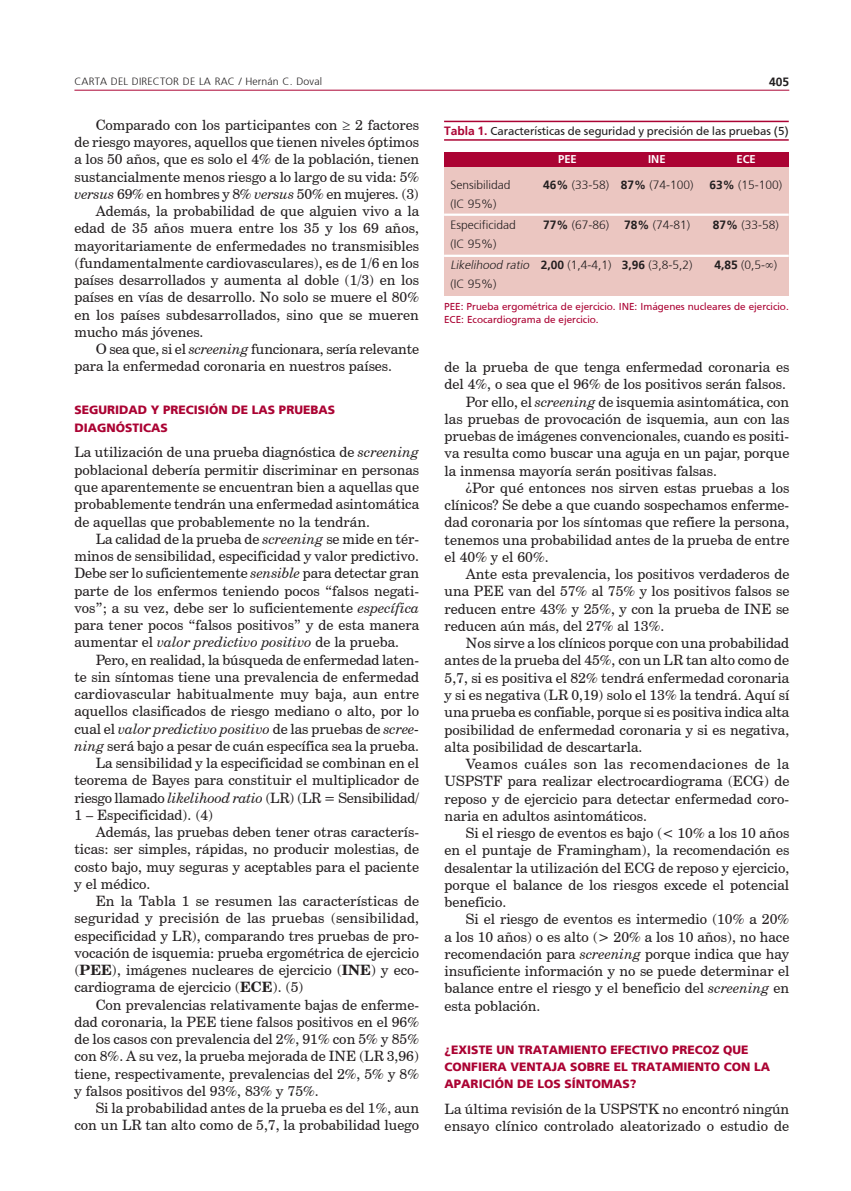
<style>
.page{position:relative;width:851px;height:1191px;background:#fff}
.page>*{position:absolute;margin:0;border:0;box-sizing:border-box;transform-origin:0 0}
.texto{font:14.25px/17.2px "Century Schoolbook BT";color:#231f20;text-align:justify}
.texto1{font:14.25px/17.2px "Century Schoolbook BT";color:#231f20;text-align:justify}
.tabla{font:300 12px "Frutiger";color:#231f20}
.subtit{font:900 12px/17.2px "Frutiger";color:#ab0333}
.tabla_tit_c_raya{font:12px "Frutiger";color:#231f20}
.t1{font:700 12px "Frutiger";color:#231f20}
.tabla_cab_blanco{font:700 11.25px "Frutiger";color:#fff}
.tabla_pie{font:10.5px/13.5px "Frutiger";color:#ab0333}
.cabezal{font:300 10.5px "Frutiger";letter-spacing:.015em;color:#231f20}
.s1{font-style:italic}
.s2{font-weight:700}
.s3{font-weight:700;color:#ab0333}
</style>
<div class="page">
<hr style="left:74px;top:90px;width:715px;height:1px;background:#ab0333">
<div style="left:444px;top:167px;width:344px;height:128px;background:#ebc6c1"></div>
<div style="left:444px;top:153px;width:344px;height:14px;background:#ab0333"></div>
<hr style="left:444px;top:121px;width:344px;height:1px;background:#ab0333">
<hr style="left:444px;top:139px;width:344px;height:2px;background:#ab0333">
<hr style="left:444px;top:213px;width:344px;height:3px;background:#fff">
<hr style="left:444px;top:255px;width:344px;height:2px;background:#fff">
<p class="cabezal" style="left:74px;top:76px;width:249px">CARTA DEL DIRECTOR DE LA RAC / Hernán C. Doval</p>
<p class="t1" style="left:769px;top:75px;width:22px">405</p>
<p class="texto" style="left:74px;top:116px;width:346px;text-indent:21px">Comparado con los participantes con ≥ 2 factores de riesgo mayores, aquellos que tienen niveles óptimos a los 50 años, que es solo el 4% de la población, tienen sustancialmente menos riesgo a lo largo de su vida: 5% <span class="s1">versus</span> 69% en hombres y 8% <span class="s1">versus</span> 50% en mujeres. (3)</p>
<p class="texto" style="left:74px;top:202px;width:346px;text-indent:21px">Además, la probabilidad de que alguien vivo a la edad de 35 años muera entre los 35 y los 69 años, mayoritariamente de enfermedades no transmisibles (fundamentalmente cardiovasculares), es de 1/6 en los países desarrollados y aumenta al doble (1/3) en los países en vías de desarrollo. No solo se muere el 80% en los países subdesarrollados, sino que se mueren mucho más jóvenes.</p>
<p class="texto" style="left:74px;top:340px;width:346px;text-indent:21px">O sea que, si el <span class="s1">screening</span> funcionara, sería relevante para la enfermedad coronaria en nuestros países.</p>
<p class="subtit" style="left:74px;top:401px;width:262px">SEGURIDAD Y PRECISIÓN DE LAS PRUEBAS<br>DIAGNÓSTICAS</p>
<p class="texto1" style="left:74px;top:443px;width:346px">La utilización de una prueba diagnóstica de <span class="s1">screening </span>poblacional debería permitir discriminar en personas que aparentemente se encuentran bien a aquellas que probablemente tendrán una enfermedad asintomática de aquellas que probablemente no la tendrán.</p>
<p class="texto" style="left:74px;top:530px;width:346px;text-indent:21px">La calidad de la prueba de <span class="s1">screening</span> se mide en tér&shy;minos de sensibilidad, especificidad y valor predictivo.<br>Debe ser lo suficientemente <span class="s1">sensible</span> para detectar gran parte de los enfermos teniendo pocos “falsos negati&shy;vos”; a su vez, debe ser lo suficientemente <span class="s1">específica </span>para tener pocos “falsos positivos” y de esta manera aumentar el <span class="s1">valor predictivo positivo</span> de la prueba.</p>
<p class="texto" style="left:74px;top:650px;width:346px;text-indent:21px">Pero, en realidad, la búsqueda de enfermedad laten&shy;te sin síntomas tiene una prevalencia de enfermedad cardiovascular habitualmente muy baja, aun entre aquellos clasificados de riesgo mediano o alto, por lo cual el <span class="s1">valor predictivo positivo</span> de las pruebas de <span class="s1">scree&shy;ning</span> será bajo a pesar de cuán específica sea la prueba.</p>
<p class="texto" style="left:74px;top:754px;width:346px;text-indent:21px">La sensibilidad y la especificidad se combinan en el teorema de Bayes para constituir el multiplicador de riesgo llamado <span class="s1">likelihood ratio</span> (LR) (LR = Sensibilidad/ 1 – Especificidad). (4)</p>
<p class="texto" style="left:74px;top:823px;width:346px;text-indent:21px">Además, las pruebas deben tener otras caracterís&shy;ticas: ser simples, rápidas, no producir molestias, de costo bajo, muy seguras y aceptables para el paciente y el médico.</p>
<p class="texto" style="left:74px;top:892px;width:346px;text-indent:21px">En la Tabla 1 se resumen las características de seguridad y precisión de las pruebas (sensibilidad, especificidad y LR), comparando tres pruebas de pro&shy;vocación de isquemia: prueba ergométrica de ejercicio (<span class="s2">PEE</span>), imágenes nucleares de ejercicio (<span class="s2">INE</span>) y eco&shy;cardiograma de ejercicio (<span class="s2">ECE</span>). (5)</p>
<p class="texto" style="left:74px;top:995px;width:346px;text-indent:21px">Con prevalencias relativamente bajas de enferme&shy;dad coronaria, la PEE tiene falsos positivos en el 96% de los casos con prevalencia del 2%, 91% con 5% y 85% con 8%. A su vez, la prueba mejorada de INE (LR 3,96) tiene, respectivamente, prevalencias del 2%, 5% y 8% y falsos positivos del 93%, 83% y 75%.</p>
<p class="texto" style="left:74px;top:1099px;width:346px;text-align:right">Si la probabilidad antes de la prueba es del 1%, aun con un LR tan alto como de 5,7, la probabilidad luego</p>
<p class="tabla_tit_c_raya" style="left:444px;top:124px;width:346px"><span class="s3">Tabla 1.</span> Características de seguridad y precisión de las pruebas (5)</p>
<p class="tabla_cab_blanco" style="left:558px;top:153px;width:20px">PEE</p>
<p class="tabla_cab_blanco" style="left:648px;top:153px;width:19px">INE</p>
<p class="tabla_cab_blanco" style="left:736px;top:153px;width:21px">ECE</p>
<p class="tabla" style="left:450px;top:178px;width:62px">Sensibilidad</p>
<p class="tabla" style="left:543px;top:178px;width:152px"><span class="s2">46%</span> (33-58) <span class="s2">87%</span> (74-100)</p>
<p class="tabla" style="left:709px;top:178px;width:74px"><span class="s2">63%</span> (15-100)</p>
<p class="tabla" style="left:450px;top:197px;width:48px">(IC 95%)</p>
<p class="tabla" style="left:450px;top:218px;width:67px">Especificidad</p>
<p class="tabla" style="left:543px;top:218px;width:149px"><span class="s2">77%</span> (67-86) <span class="s2">78%</span> (74-81)</p>
<p class="tabla" style="left:712px;top:218px;width:68px"><span class="s2">87%</span> (33-58)</p>
<p class="tabla" style="left:450px;top:237px;width:48px">(IC 95%)</p>
<p class="tabla" style="left:450px;top:258px;width:243px"><span class="s1">Likelihood ratio</span> <span class="s2">2,00</span> (1,4-4,1) <span class="s2">3,96</span> (3,8-5,2)</p>
<p class="tabla" style="left:714px;top:258px;width:64px"><span class="s2">4,85</span> (0,5-∞)</p>
<p class="tabla" style="left:450px;top:277px;width:48px">(IC 95%)</p>
<p class="tabla_pie" style="left:444px;top:299px;width:346px">PEE: Prueba ergométrica de ejercicio. INE: Imágenes nucleares de ejercicio.<br>ECE: Ecocardiograma de ejercicio.</p>
<p class="texto" style="left:444px;top:358px;width:346px">de la prueba de que tenga enfermedad coronaria es del 4%, o sea que el 96% de los positivos serán falsos.</p>
<p class="texto" style="left:444px;top:393px;width:346px;text-indent:21px">Por ello, el <span class="s1">screening</span> de isquemia asintomática, con las pruebas de provocación de isquemia, aun con las pruebas de imágenes convencionales, cuando es positi&shy;va resulta como buscar una aguja en un pajar, porque la inmensa mayoría serán positivas falsas.</p>
<p class="texto" style="left:444px;top:479px;width:346px;text-indent:21px">¿Por qué entonces nos sirven estas pruebas a los clínicos? Se debe a que cuando sospechamos enferme&shy;dad coronaria por los síntomas que refiere la persona, tenemos una probabilidad antes de la prueba de entre el 40% y el 60%.</p>
<p class="texto" style="left:444px;top:565px;width:346px;text-indent:21px">Ante esta prevalencia, los positivos verdaderos de una PEE van del 57% al 75% y los positivos falsos se reducen entre 43% y 25%, y con la prueba de INE se reducen aún más, del 27% al 13%.</p>
<p class="texto" style="left:444px;top:634px;width:346px;text-indent:21px">Nos sirve a los clínicos porque con una probabilidad antes de la prueba del 45%, con un LR tan alto como de 5,7, si es positiva el 82% tendrá enfermedad coronaria y si es negativa (LR 0,19) solo el 13% la tendrá. Aquí sí una prueba es confiable, porque si es positiva indica alta posibilidad de enfermedad coronaria y si es negativa, alta posibilidad de descartarla.</p>
<p class="texto" style="left:444px;top:755px;width:346px;text-indent:21px">Veamos cuáles son las recomendaciones de la USPSTF para realizar electrocardiograma (ECG) de reposo y de ejercicio para detectar enfermedad coro&shy;naria en adultos asintomáticos.</p>
<p class="texto" style="left:444px;top:824px;width:346px;text-indent:21px">Si el riesgo de eventos es bajo (&lt; 10% a los 10 años en el puntaje de Framingham), la recomendación es desalentar la utilización del ECG de reposo y ejercicio, porque el balance de los riesgos excede el potencial beneficio.</p>
<p class="texto" style="left:444px;top:910px;width:346px;text-indent:21px">Si el riesgo de eventos es intermedio (10% a 20% a los 10 años) o es alto (&gt; 20% a los 10 años), no hace recomendación para <span class="s1">screening</span> porque indica que hay insuficiente información y no se puede determinar el balance entre el riesgo y el beneficio del <span class="s1">screening</span> en esta población.</p>
<p class="subtit" style="left:444px;top:1040px;width:327px">¿EXISTE UN TRATAMIENTO EFECTIVO PRECOZ QUE<br>CONFIERA VENTAJA SOBRE EL TRATAMIENTO CON LA<br>APARICIÓN DE LOS SÍNTOMAS?</p>
<p class="texto1" style="left:444px;top:1100px;width:346px">La última revisión de la USPSTK no encontró ningún ensayo clínico controlado aleatorizado o estudio de</p>
</div>
